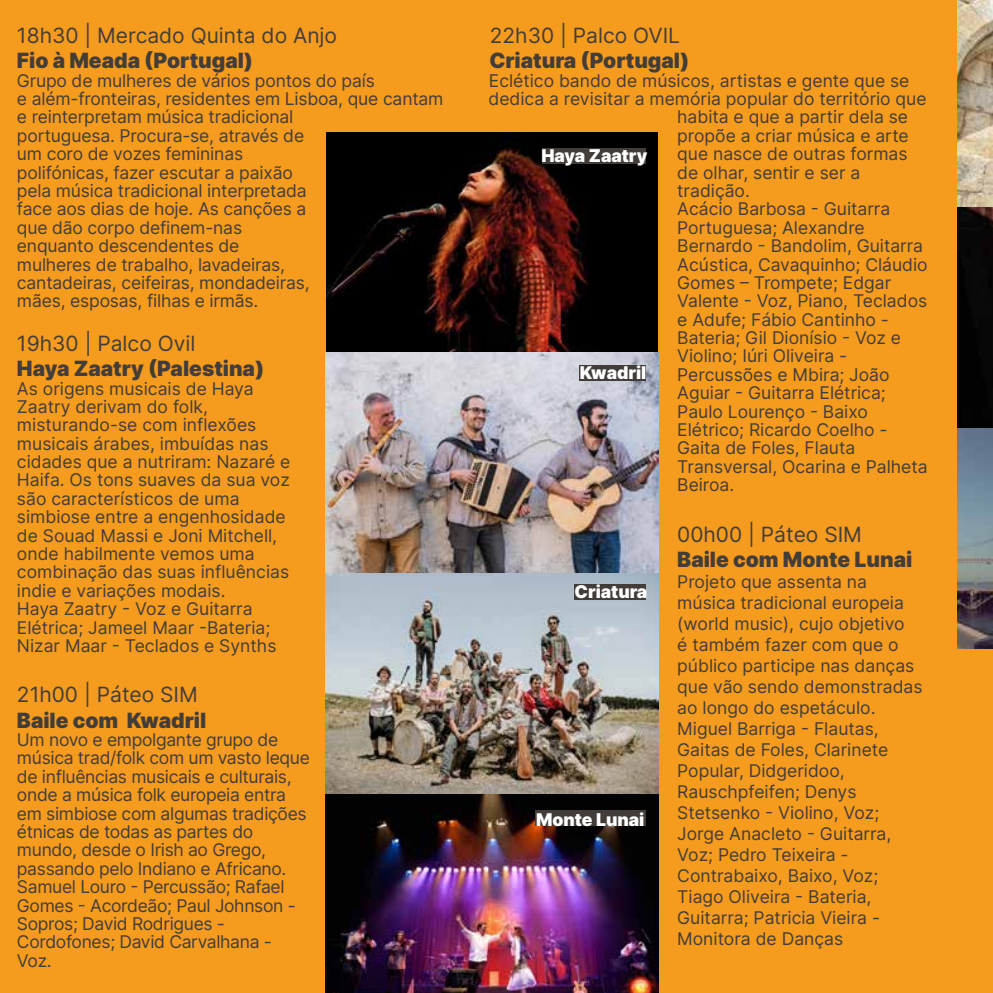
<style>
.page{position:relative;width:993px;height:993px;background:#fff}
.page>*{position:absolute;margin:0;border:0;box-sizing:border-box;transform-origin:0 0}
.t1{font:900 21px "Inter";color:#433d39}
.t2{font:21px "Inter";color:#433d39}
.t3{font:17.5px/18.4px "Inter";color:#433d39}
.t4{font:17.5px/18.4px "Inter";letter-spacing:-.02em;color:#433d39}
.t5{font:900 17.5px "Inter";color:#fff}
</style>
<div class="page">
<div style="left:0;top:0;width:992px;height:992px;background:#f59b1e"></div>
<img style="left:327px;top:132px;width:330px;height:221px">
<img style="left:325px;top:353px;width:332px;height:639px">
<img style="left:957px;top:0;width:35px;height:648px">
<div style="left:579px;top:365px;width:66px;height:16px;background:#433d39"></div>
<div style="left:573px;top:584px;width:72px;height:15px;background:#433d39"></div>
<div style="left:535px;top:809px;width:110px;height:16px;background:#433d39"></div>
<div style="left:542px;top:148px;width:103px;height:16px;background:#433d39"></div>
<p class="t2" style="left:17px;top:20px;width:321px">18h30 | Mercado Quinta do Anjo</p>
<p class="t1" style="left:17px;top:45px;width:237px">Fio à Meada (Portugal)</p>
<p class="t3" style="left:17px;top:71px;width:428px">Grupo de mulheres de vários pontos do país<br>e além-fronteiras, residentes em Lisboa, que cantam e reinterpretam música tradicional<br>portuguesa. Procura-se, através de<br>um coro de vozes femininas<br>polifónicas, fazer escutar a paixão<br>pela música tradicional interpretada<br>face aos dias de hoje. As canções a<br>que dão corpo definem-nas<br>enquanto descendentes de<br>mulheres de trabalho, lavadeiras,<br>cantadeiras, ceifeiras, mondadeiras,<br>mães, esposas, filhas e irmãs.</p>
<p class="t2" style="left:17px;top:328px;width:180px">19h30 | Palco Ovil</p>
<p class="t1" style="left:17px;top:353px;width:249px">Haya Zaatry (Palestina)</p>
<p class="t3" style="left:17px;top:378px;width:275px">As origens musicais de Haya<br>Zaatry derivam do folk, misturando-se com inflexões musicais árabes, imbuídas nas cidades que a nutriram: Nazaré e<br>Haifa. Os tons suaves da sua voz são característicos de uma simbiose entre a engenhosidade de Souad Massi e Joni Mitchell, onde habilmente vemos uma combinação das suas influências indie e variações modais.<br>Haya Zaatry - Voz e Guitarra<br>Elétrica; Jameel Maar -Bateria;<br>Nizar Maar - Teclados e Synths</p>
<p class="t2" style="left:17px;top:679px;width:182px">21h00 | Páteo SIM</p>
<p class="t1" style="left:17px;top:704px;width:191px">Baile com Kwadril</p>
<p class="t4" style="left:17px;top:729px;width:294px">Um novo e empolgante grupo de música trad/folk com um vasto leque de influências musicais e culturais, onde a música folk europeia entra em simbiose com algumas tradições étnicas de todas as partes do mundo, desde o Irish ao Grego, passando pelo Indiano e Africano.<br>Samuel Louro - Percussão; Rafael<br>Gomes - Acordeão; Paul Johnson -<br>Sopros; David Rodrigues -<br>Cordofones; David Carvalhana -<br>Voz.</p>
<p class="t2" style="left:489px;top:20px;width:192px">22h30 | Palco OVIL</p>
<p class="t1" style="left:489px;top:45px;width:201px">Criatura (Portugal)</p>
<p class="t3" style="left:489px;top:71px;width:422px">Eclético bando de músicos, artistas e gente que se</p>
<p class="t3" style="left:488px;top:89px;width:439px">dedica a revisitar a memória popular do território que</p>
<p class="t3" style="left:677px;top:107px;width:232px">habita e que a partir dela se</p>
<p class="t3" style="left:677px;top:126px;width:233px">propõe a criar música e arte</p>
<p class="t3" style="left:677px;top:144px;width:232px">que nasce de outras formas</p>
<p class="t3" style="left:677px;top:162px;width:184px">de olhar, sentir e ser a</p>
<p class="t3" style="left:677px;top:181px;width:74px">tradição.</p>
<p class="t3" style="left:677px;top:199px;width:214px">Acácio Barbosa - Guitarra</p>
<p class="t3" style="left:677px;top:218px;width:189px">Portuguesa; Alexandre</p>
<p class="t3" style="left:677px;top:236px;width:247px">Bernardo - Bandolim, Guitarra</p>
<p class="t3" style="left:677px;top:254px;width:252px">Acústica, Cavaquinho; Cláudio</p>
<p class="t3" style="left:677px;top:273px;width:215px">Gomes – Trompete; Edgar</p>
<p class="t3" style="left:677px;top:291px;width:251px">Valente - Voz, Piano, Teclados</p>
<p class="t3" style="left:677px;top:309px;width:213px">e Adufe; Fábio Cantinho -</p>
<p class="t3" style="left:677px;top:328px;width:225px">Bateria; Gil Dionísio - Voz e</p>
<p class="t3" style="left:677px;top:346px;width:171px">Violino; Iúri Oliveira -</p>
<p class="t3" style="left:677px;top:365px;width:214px">Percussões e Mbira; João</p>
<p class="t3" style="left:677px;top:383px;width:210px">Aguiar - Guitarra Elétrica;</p>
<p class="t3" style="left:677px;top:401px;width:192px">Paulo Lourenço - Baixo</p>
<p class="t3" style="left:677px;top:420px;width:212px">Elétrico; Ricardo Coelho -</p>
<p class="t3" style="left:677px;top:438px;width:179px">Gaita de Foles, Flauta</p>
<p class="t3" style="left:677px;top:456px;width:252px">Transversal, Ocarina e Palheta</p>
<p class="t3" style="left:677px;top:475px;width:58px">Beiroa.</p>
<p class="t2" style="left:677px;top:518px;width:186px">00h00 | Páteo SIM</p>
<p class="t1" style="left:677px;top:543px;width:236px">Baile com Monte Lunai</p>
<p class="t3" style="left:677px;top:570px;width:247px;line-height:21px">Projeto que assenta na música tradicional europeia (world music), cujo objetivo<br>é também fazer com que o público participe nas danças que vão sendo demonstradas ao longo do espetáculo.<br>Miguel Barriga - Flautas,<br>Gaitas de Foles, Clarinete<br>Popular, Didgeridoo,<br>Rauschpfeifen; Denys<br>Stetsenko - Violino, Voz;<br>Jorge Anacleto - Guitarra,<br>Voz; Pedro Teixeira -<br>Contrabaixo, Baixo, Voz;<br>Tiago Oliveira - Bateria,<br>Guitarra; Patricia Vieira -<br>Monitora de Danças</p>
<p class="t5" style="left:541px;top:142px;width:108px">Haya Zaatry</p>
<p class="t5" style="left:579px;top:359px;width:68px">Kwadril</p>
<p class="t5" style="left:574px;top:578px;width:74px">Criatura</p>
<p class="t5" style="left:536px;top:806px;width:110px">Monte Lunai</p>
</div>
